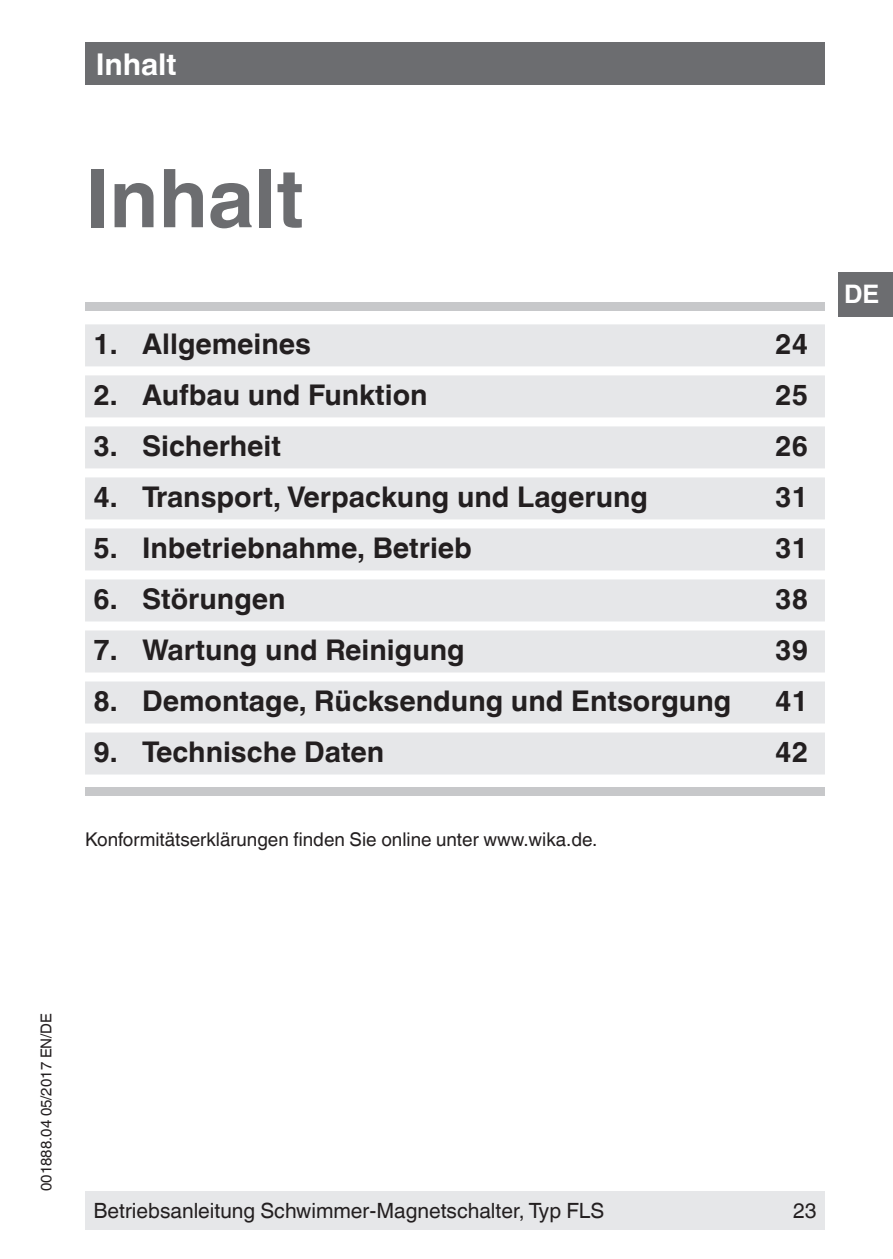
<style>
.page{position:relative;width:893px;height:1259px;background:#fff}
.page>*{position:absolute;margin:0;border:0;box-sizing:border-box;transform-origin:0 0}
.t1{font:700 81px "Helvetica World";color:#6c6d70}
.t2{font:700 30px "Helvetica World";color:#fff}
.t3{font:700 28.5px "Helvetica World";color:#231f20}
.t4{font:700 25.5px "Helvetica World";color:#fff}
.t5{font:21px "Helvetica World";color:#231f20}
.t6{font:18.9px "Helvetica World";color:#231f20}
.t7{font:15px "Helvetica World";color:#231f20}
</style>
<div class="page">
<div style="left:85px;top:1191px;width:740px;height:38px;background:#e6e7e9"></div>
<div style="left:838px;top:272px;width:55px;height:44px;background:#6c6d70"></div>
<div style="left:85px;top:43px;width:740px;height:42px;background:#6c6d70"></div>
<div style="left:85px;top:324px;width:740px;height:42px;background:#e6e7e9"></div>
<div style="left:85px;top:375px;width:740px;height:42px;background:#e6e7e9"></div>
<div style="left:85px;top:426px;width:740px;height:42px;background:#e6e7e9"></div>
<div style="left:85px;top:477px;width:740px;height:42px;background:#e6e7e9"></div>
<div style="left:85px;top:528px;width:740px;height:42px;background:#e6e7e9"></div>
<div style="left:85px;top:579px;width:740px;height:42px;background:#e6e7e9"></div>
<div style="left:85px;top:630px;width:740px;height:42px;background:#e6e7e9"></div>
<div style="left:85px;top:681px;width:740px;height:42px;background:#e6e7e9"></div>
<div style="left:85px;top:732px;width:740px;height:42px;background:#e6e7e9"></div>
<div style="left:85px;top:303px;width:740px;height:8px;background:#c7c8ca"></div>
<div style="left:85px;top:787px;width:740px;height:9px;background:#c7c8ca"></div>
<p class="t2" style="left:96px;top:47px;width:83px">Inhalt</p>
<h1 class="t1" style="left:85px;top:152px;width:220px">Inhalt</h1>
<p class="t3" style="left:94px;top:327px;width:219px">1. Allgemeines</p>
<p class="t3" style="left:775px;top:327px;width:34px">24</p>
<p class="t3" style="left:94px;top:378px;width:335px">2. Aufbau und Funktion</p>
<p class="t3" style="left:775px;top:378px;width:34px">25</p>
<p class="t3" style="left:94px;top:429px;width:189px">3. Sicherheit</p>
<p class="t3" style="left:775px;top:429px;width:34px">26</p>
<p class="t3" style="left:94px;top:480px;width:556px">4. Transport, Verpackung und Lagerung</p>
<p class="t3" style="left:775px;top:480px;width:34px">31</p>
<p class="t3" style="left:94px;top:531px;width:380px">5. Inbetriebnahme, Betrieb</p>
<p class="t3" style="left:775px;top:531px;width:34px">31</p>
<p class="t3" style="left:94px;top:582px;width:194px">6. Störungen</p>
<p class="t3" style="left:775px;top:582px;width:34px">38</p>
<p class="t3" style="left:94px;top:633px;width:373px">7. Wartung und Reinigung</p>
<p class="t3" style="left:775px;top:633px;width:34px">39</p>
<p class="t3" style="left:94px;top:684px;width:639px">8. Demontage, Rücksendung und Entsorgung</p>
<p class="t3" style="left:775px;top:684px;width:34px">41</p>
<p class="t3" style="left:94px;top:735px;width:292px">9. Technische Daten</p>
<p class="t3" style="left:775px;top:735px;width:34px">42</p>
<p class="t6" style="left:85px;top:828px;width:514px">Konformitätserklärungen finden Sie online unter www.wika.de.</p>
<p class="t4" style="left:844px;top:280px;width:37px">DE</p>
<p class="t7" style="left:38px;top:1191px;width:179px;rotate:-90deg">001888.04 05/2017 EN/DE</p>
<p class="t5" style="left:94px;top:1198px;width:512px">Betriebsanleitung Schwimmer-Magnetschalter, Typ FLS</p>
<p class="t5" style="left:793px;top:1198px;width:25px">23</p>
</div>
